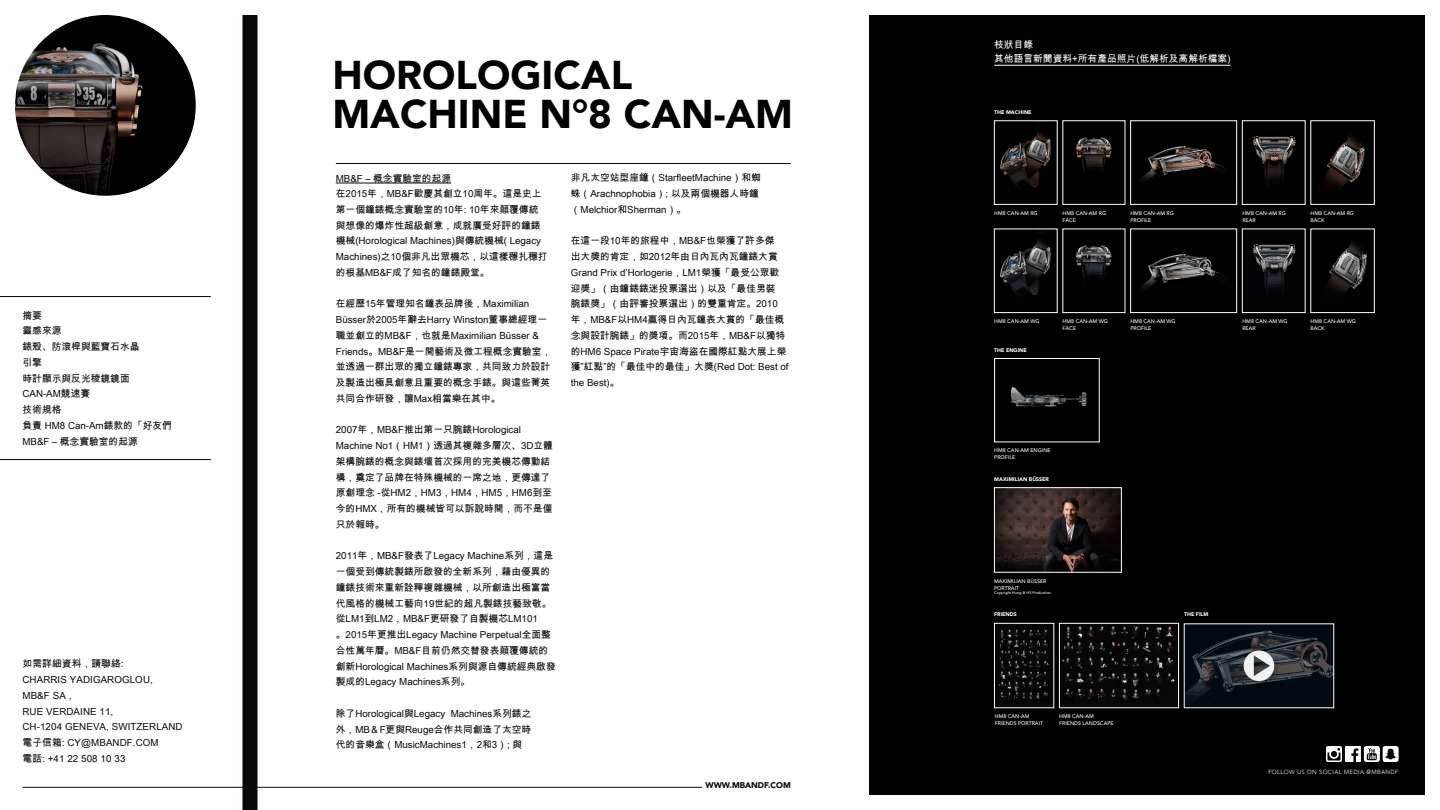
<style>
.page{position:relative;width:1440px;height:810px;background:#fff}
.page>*{position:absolute;margin:0;border:0;box-sizing:border-box;transform-origin:0 0}
.t1{font:900 40.12px/39.5px "Avenir";color:#000}
.t2{font:9.75px/15.8px "Arial Unicode MS";color:#0b0904}
.t3{font:9.75px/14px "Arial Unicode MS";color:#fff}
.t4{font:900 8.25px "Avenir";color:#000}
.t5{font:300 6px "Avenir";letter-spacing:.05em;color:#fff}
.t6{font:500 5.25px/6.8px "Avenir LT Std";color:#fff}
.t7{font:900 5.25px "Avenir LT Std";color:#fff}
.t8{font:500 3.75px "Avenir LT Std";color:#fff}
</style>
<div class="page">
<hr style="left:22px;top:787px;width:680px;height:1px;background:#0b0904">
<hr style="left:336px;top:163px;width:455px;height:1px;background:#0b0904">
<img style="left:15px;top:15px;width:181px;height:181px;border-radius:90px">
<div style="left:242px;top:15px;width:15px;height:795px;background:#0b0904"></div>
<hr style="left:0;top:296px;width:211px;height:1px;background:#0b0904">
<hr style="left:0;top:459px;width:211px;height:1px;background:#0b0904">
<div style="left:869px;top:15px;width:556px;height:780px;background:#000"></div>
<div style="left:1383px;top:746px;width:16px;height:16px;background:#fff;border-radius:3px"></div>
<svg style="left:1385px;top:748px;width:12px;height:12px"></svg>
<svg style="left:1326px;top:746px;width:35px;height:16px"></svg>
<svg style="left:1364px;top:746px;width:16px;height:16px"></svg>
<svg style="left:1367px;top:748px;width:10px;height:12px"></svg>
<hr style="left:336px;top:183px;width:115px;height:1px;background:#0b0904">
<img style="left:999px;top:131px;width:52px;height:58px">
<div style="left:994px;top:121px;width:63px;height:84px;border:1px solid #fff"></div>
<img style="left:999px;top:239px;width:52px;height:57px">
<div style="left:994px;top:229px;width:63px;height:84px;border:1px solid #fff"></div>
<img style="left:1010px;top:387px;width:77px;height:20px">
<div style="left:994px;top:358px;width:106px;height:84px;border:1px solid #fff"></div>
<img style="left:1324px;top:134px;width:41px;height:55px">
<div style="left:1311px;top:121px;width:64px;height:84px;border:1px solid #fff"></div>
<img style="left:1327px;top:241px;width:40px;height:53px">
<div style="left:1311px;top:229px;width:64px;height:84px;border:1px solid #fff"></div>
<img style="left:1075px;top:137px;width:37px;height:35px">
<img style="left:1075px;top:245px;width:37px;height:35px">
<img style="left:1140px;top:146px;width:87px;height:35px">
<div style="left:1130px;top:121px;width:107px;height:84px;border:1px solid #fff"></div>
<img style="left:1186px;top:626px;width:146px;height:80px">
<img style="left:1140px;top:254px;width:86px;height:36px">
<div style="left:1130px;top:229px;width:107px;height:84px;border:1px solid #fff"></div>
<img style="left:1253px;top:136px;width:43px;height:48px">
<div style="left:1242px;top:121px;width:63px;height:84px;border:1px solid #fff"></div>
<img style="left:1253px;top:244px;width:43px;height:50px">
<div style="left:1242px;top:229px;width:63px;height:84px;border:1px solid #fff"></div>
<img style="left:998px;top:629px;width:52px;height:71px">
<div style="left:994px;top:623px;width:60px;height:85px;border:1px solid #fff"></div>
<img style="left:1062px;top:625px;width:113px;height:75px">
<div style="left:1059px;top:623px;width:120px;height:85px;border:1px solid #fff"></div>
<div style="left:1241px;top:648px;width:39px;height:39px;background:#000;opacity:.37"></div>
<svg style="left:1244px;top:650px;width:30px;height:31px"></svg>
<img style="left:996px;top:489px;width:124px;height:81px">
<div style="left:994px;top:487px;width:128px;height:85px;border:1px solid #fff"></div>
<hr style="left:994px;top:65px;width:237px;height:1px;background:#fff">
<p class="t2" style="left:22px;top:307px;width:151px">摘要<br>靈感來源<br>錶殼、防滾桿與藍寶石水晶<br>引擎<br>時計顯示與反光稜鏡鏡面<br>CAN-AM競速賽<br>技術規格<br>負責 HM8 Can-Am錶款的「好友們<br>MB&amp;F – 概念實驗室的起源</p>
<p class="t2" style="left:22px;top:656px;width:162px">如需詳細資料，請聯絡:<br>CHARRIS YADIGAROGLOU,<br>MB&amp;F SA ,<br>RUE VERDAINE 11,<br>CH-1204 GENEVA, SWITZERLAND電子信箱: CY@MBANDF.COM<br>電話: +41 22 508 10 33</p>
<h1 class="t1" style="left:332px;top:54px;width:462px">HOROLOGICAL<br>MACHINE N°8 CAN-AM</h1>
<p class="t2" style="left:336px;top:170px;width:213px">MB&amp;F – 概念實驗室的起源<br>在2015年，MB&amp;F歡慶其創立10周年。這是史上第一個鐘錶概念實驗室的10年: 10年來顛覆傳統與想像的爆炸性超級創意，成就廣受好評的鐘錶機械(Horological Machines)與傳統機械( Legacy<br>Machines)之10個非凡出眾機芯，以這樣穩扎穩打的根基MB&amp;F成了知名的鐘錶殿堂。</p>
<p class="t2" style="left:336px;top:296px;width:217px">在經歷15年管理知名鐘表品牌後，Maximilian<br>Büsser於2005年辭去Harry Winston董事總經理一職並創立的MB&amp;F，也就是Maximilian Büsser &amp;<br>Friends。MB&amp;F是一間藝術及微工程概念實驗室，並透過一群出眾的獨立鐘錶專家，共同致力於設計及製造出極具創意且重要的概念手錶。與這些菁英共同合作研發，讓Max相當樂在其中。</p>
<p class="t2" style="left:336px;top:422px;width:219px">2007年，MB&amp;F推出第一只腕錶Horological<br>Machine No1（HM1）透過其複雜多層次、3D立體架構腕錶的概念與錶壇首次採用的完美機芯傳動結構，奠定了品牌在特殊機械的一席之地，更傳達了原創理念 -從HM2，HM3，HM4，HM5，HM6到至今的HMX，所有的機械皆可以訴說時間，而不是僅只於報時。</p>
<p class="t2" style="left:336px;top:548px;width:221px">2011年，MB&amp;F發表了Legacy Machine系列，這是一個受到傳統製錶所啟發的全新系列，藉由優異的鐘錶技術來重新詮釋複雜機械，以所創造出極富當代風格的機械工藝向19世紀的超凡製錶技藝致敬。從LM1到LM2，MB&amp;F更研發了自製機芯LM101。2015年更推出Legacy Machine Perpetual全面整合性萬年曆。MB&amp;F目前仍然交替發表顛覆傳統的創新Horological Machines系列與源自傳統經典啟發製成的Legacy Machines系列。</p>
<p class="t2" style="left:336px;top:705px;width:197px;text-align:justify">除了Horological與Legacy Machines系列錶之外，MB＆F更與Reuge合作共同創造了太空時代的音樂盒（MusicMachines1，2和3）; 與</p>
<p class="t2" style="left:571px;top:170px;width:192px">非凡太空站型座鐘（StarfleetMachine）和蜘蛛（Arachnophobia）; 以及兩個機器人時鐘（Melchior和Sherman）。</p>
<p class="t2" style="left:571px;top:233px;width:219px">在這一段10年的旅程中，MB&amp;F也榮獲了許多傑<br>出大獎的肯定，如2012年由日內瓦內瓦鐘錶大賞<br>Grand Prix d’Horlogerie，LM1榮獲「最受公眾歡迎獎」（由鐘錶錶迷投票選出）以及「最佳男裝<br>腕錶獎」（由評審投票選出）的雙重肯定。2010年，MB&amp;F以HM4贏得日內瓦鐘表大賞的「最佳概念與設計腕錶」的獎項。而2015年，MB&amp;F以獨特的HM6 Space Pirate宇宙海盜在國際紅點大展上榮獲”紅點”的「最佳中的最佳」大獎(Red Dot: Best of the Best)。</p>
<p class="t4" style="left:705px;top:778px;width:87px">WWW.MBANDF.COM</p>
<p class="t3" style="left:994px;top:38px;width:238px">枝狀目錄<br>其他語言新聞資料+所有產品照片(低解析及高解析檔案)</p>
<p class="t7" style="left:994px;top:109px;width:39px">THE MACHINE</p>
<p class="t6" style="left:994px;top:210px;width:45px">HM8 CAN-AM RG</p>
<p class="t6" style="left:1063px;top:210px;width:45px">HM8 CAN-AM RG<br>FACE</p>
<p class="t6" style="left:1130px;top:210px;width:45px">HM8 CAN-AM RG<br>PROFILE</p>
<p class="t6" style="left:1242px;top:210px;width:45px">HM8 CAN-AM RG<br>REAR</p>
<p class="t6" style="left:1311px;top:210px;width:45px">HM8 CAN-AM RG<br>BACK</p>
<p class="t6" style="left:994px;top:318px;width:47px">HM8 CAN-AM WG</p>
<p class="t7" style="left:994px;top:347px;width:34px">THE ENGINE</p>
<p class="t6" style="left:1063px;top:318px;width:47px">HM8 CAN-AM WG<br>FACE</p>
<p class="t6" style="left:1130px;top:318px;width:47px">HM8 CAN-AM WG<br>PROFILE</p>
<p class="t6" style="left:994px;top:447px;width:58px">HM8 CAN-AM ENGINE<br>PROFILE</p>
<p class="t7" style="left:994px;top:476px;width:56px">MAXIMILIAN BÜSSER</p>
<p class="t6" style="left:1242px;top:318px;width:47px">HM8 CAN-AM WG<br>REAR</p>
<p class="t6" style="left:1311px;top:318px;width:47px">HM8 CAN-AM WG<br>BACK</p>
<p class="t6" style="left:994px;top:578px;width:54px">MAXIMILIAN BÜSSER<br>PORTRAIT</p>
<p class="t8" style="left:994px;top:591px;width:58px">Copyright Hung @ H5 Production</p>
<p class="t7" style="left:994px;top:611px;width:24px">FRIENDS</p>
<p class="t7" style="left:1184px;top:611px;width:26px">THE FILM</p>
<p class="t6" style="left:995px;top:713px;width:50px">HM8 CAN-AM<br>FRIENDS PORTRAIT</p>
<p class="t6" style="left:1059px;top:713px;width:56px">HM8 CAN-AM<br>FRIENDS LANDSCAPE</p>
<p class="t5" style="left:1268px;top:768px;width:132px">FOLLOW US ON SOCIAL MEDIA @MBANDF</p>
</div>
